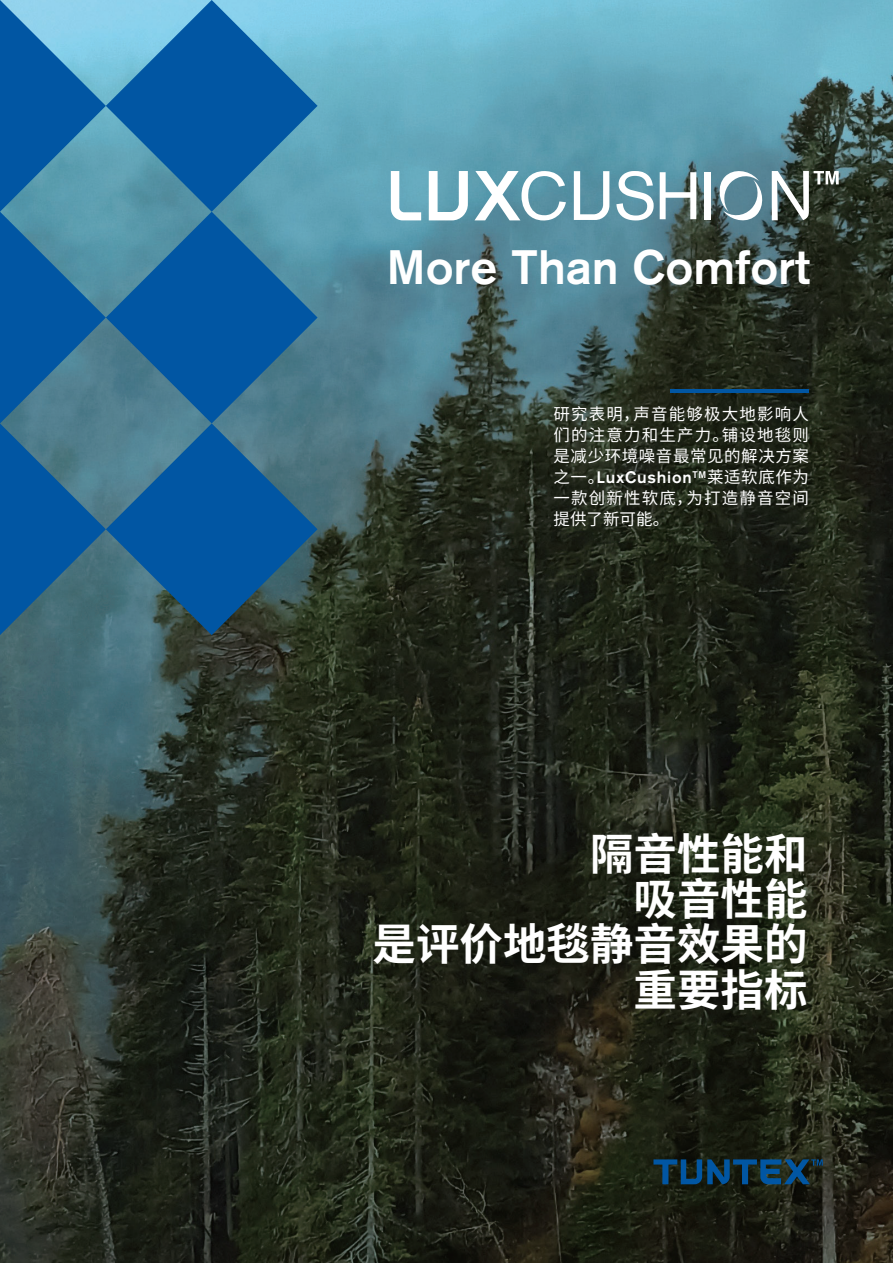
<style>
.page{position:relative;width:893px;height:1263px;background:#fff}
.page>*{position:absolute;margin:0;border:0;box-sizing:border-box;transform-origin:0 0}
.t1{font:500 47.85px "Akzidenz Grotesk BQ";color:#fff}
.t2{font:700 43.5px/45.3px "Source Han Sans CN";color:#fff;text-align:right}
.t3{font:16.5px/21px "Source Han Sans CN";letter-spacing:.07em;color:#fff;text-align:justify}
.t4{font:500 16.5px "Akzidenz Grotesk BQ";letter-spacing:.045em;color:#fff}
.s1{font-family:"Source Han Sans CN";font-weight:400}
</style>
<div class="page">
<img style="left:0;top:0;width:893px;height:1263px">
<svg style="left:653px;top:1159px;width:170px;height:25px;background:#0f3852"></svg>
<svg style="left:0;top:0;width:318px;height:635px;background:#2d72a1"></svg>
<svg style="left:616px;top:171px;width:38px;height:49px"></svg>
<svg style="left:660px;top:172px;width:36px;height:47px"></svg>
<div style="left:705px;top:172px;width:6px;height:47px;background:#fff"></div>
<svg style="left:574px;top:171px;width:35px;height:49px"></svg>
<svg style="left:772px;top:171px;width:67px;height:49px"></svg>
<svg style="left:717px;top:168px;width:48px;height:55px"></svg>
<svg style="left:391px;top:171px;width:30px;height:49px"></svg>
<svg style="left:474px;top:171px;width:92px;height:49px"></svg>
<svg style="left:429px;top:171px;width:39px;height:49px"></svg>
<hr style="left:670px;top:389px;width:139px;height:4px;background:#0156a3">
<h1 class="t1" style="left:387px;top:238px;width:425px">More Than Comfort</h1>
<p class="t3" style="left:553px;top:404px;width:257px">研究表明，声音能够极大地影响人们的注意力和生产力。铺设地毯则是减少环境噪音最常见的解决方案</p>
<p class="t4" style="left:553px;top:467px;width:257px"><span class="s1">之一。</span>LuxCushion<sup>TM</sup><span class="s1">莱适软底作为</span></p>
<p class="t3" style="left:553px;top:488px;width:257px">一款创新性软底，为打造静音空间提供了新可能。</p>
<h2 class="t2" style="left:373px;top:832px;width:436px">隔音性能和<br>吸音性能<br>是评价地毯静音效果的重要指标</h2>
</div>
